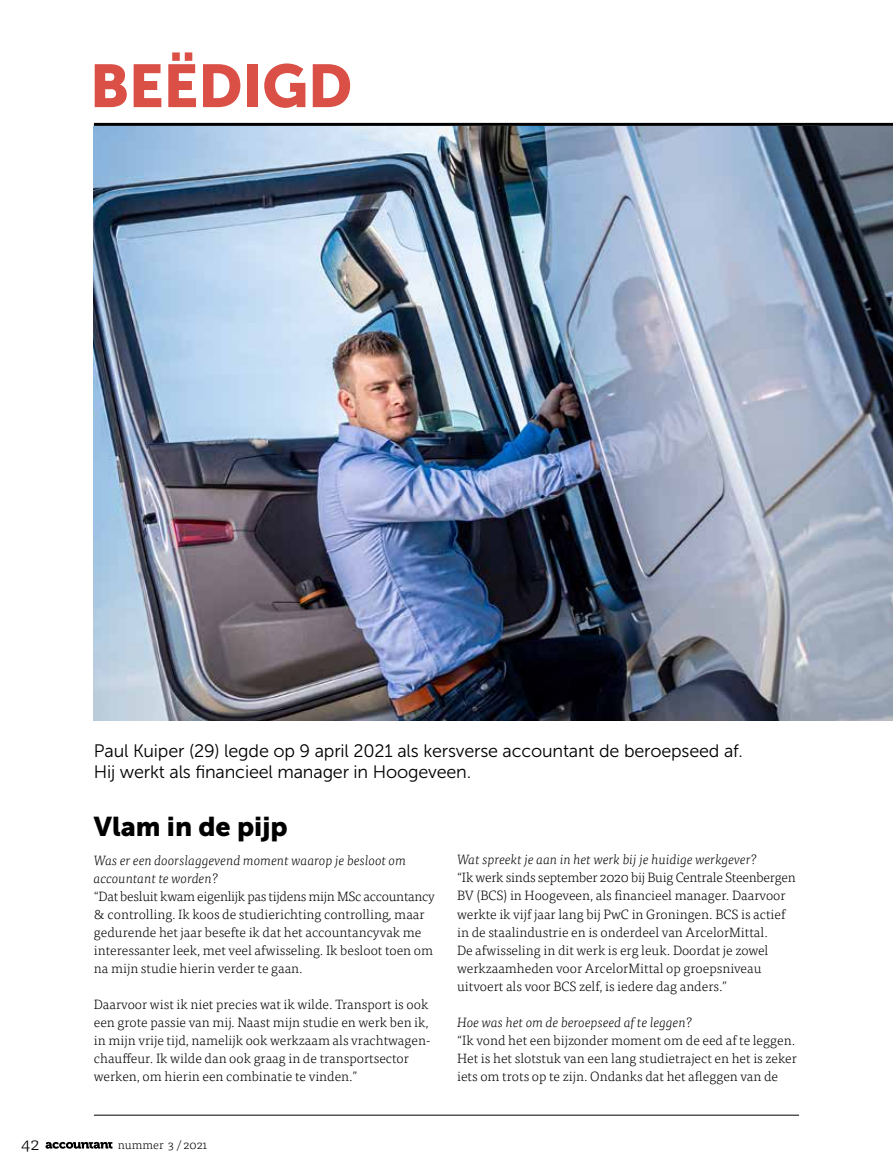
<style>
.page{position:relative;width:893px;height:1170px;background:#fff}
.page>*{position:absolute;margin:0;border:0;box-sizing:border-box;transform-origin:0 0}
.t1{font:60px "Museo Sans 900";letter-spacing:-.01em;color:#da4f46}
.t2{font:27px "Museo Sans 900";color:#000}
.t3{font:18px/21.6px "Museo Sans 300";letter-spacing:-.01em;color:#000}
.t4{font:300 18px "Tisa Pro";color:#000}
.t5{font:300 13.5px/18px "Tisa Pro";color:#000}
.t6{font:italic 300 13.5px/18px "Tisa Pro";color:#000}
.t7{font:300 12px "Tisa Pro";color:#000}
</style>
<div class="page">
<img style="left:94px;top:126px;width:799px;height:594px">
<hr style="left:94px;top:123px;width:799px;height:3px;background:#000">
<svg style="left:45px;top:1141px;width:67px;height:7px"></svg>
<hr style="left:94px;top:1114px;width:705px;height:1px;background:#000">
<h1 class="t1" style="left:90px;top:52px;width:264px">BEËDIGD</h1>
<h3 class="t3" style="left:94px;top:740px;width:651px">Paul Kuiper (29) legde op 9 april 2021 als kersverse accountant de beroepseed af.<br>Hij werkt als financieel manager in Hoogeveen.</h3>
<h2 class="t2" style="left:94px;top:811px;width:195px">Vlam in de pijp</h2>
<p class="t6" style="left:94px;top:850px;width:314px">Was er een doorslaggevend moment waarop je besloot om accountant te worden?</p>
<p class="t5" style="left:94px;top:886px;width:342px">“Dat besluit kwam eigenlijk pas tijdens mijn MSc accountancy &amp; controlling. Ik koos de studierichting controlling, maar gedurende het jaar besefte ik dat het accountancyvak me interessanter leek, met veel afwisseling. Ik besloot toen om na mijn studie hierin verder te gaan.</p>
<p class="t5" style="left:94px;top:994px;width:338px">Daarvoor wist ik niet precies wat ik wilde. Transport is ook een grote passie van mij. Naast mijn studie en werk ben ik, in mijn vrije tijd, namelijk ook werkzaam als vrachtwagen&shy;chauffeur. Ik wilde dan ook graag in de transportsector werken, om hierin een combinatie te vinden.”</p>
<p class="t6" style="left:457px;top:850px;width:301px">Wat spreekt je aan in het werk bij je huidige werkgever?</p>
<p class="t5" style="left:457px;top:868px;width:340px">“Ik werk sinds september 2020 bij Buig Centrale Steenbergen BV (BCS) in Hoogeveen, als financieel manager. Daarvoor werkte ik vijf jaar lang bij PwC in Groningen. BCS is actief in de staalindustrie en is onderdeel van ArcelorMittal.<br>De afwisseling in dit werk is erg leuk. Doordat je zowel werkzaamheden voor ArcelorMittal op groepsniveau uitvoert als voor BCS zelf, is iedere dag anders.”</p>
<p class="t6" style="left:457px;top:1012px;width:236px">Hoe was het om de beroepseed af te leggen?</p>
<p class="t5" style="left:457px;top:1030px;width:341px;text-align:justify">“Ik vond het een bijzonder moment om de eed af te leggen.<br>Het is het slotstuk van een lang studietraject en het is zeker iets om trots op te zijn. Ondanks dat het afleggen van de</p>
<h3 class="t4" style="left:21px;top:1130px;width:20px">42</h3>
<p class="t7" style="left:118px;top:1135px;width:91px">nummer 3 / 2021</p>
</div>
